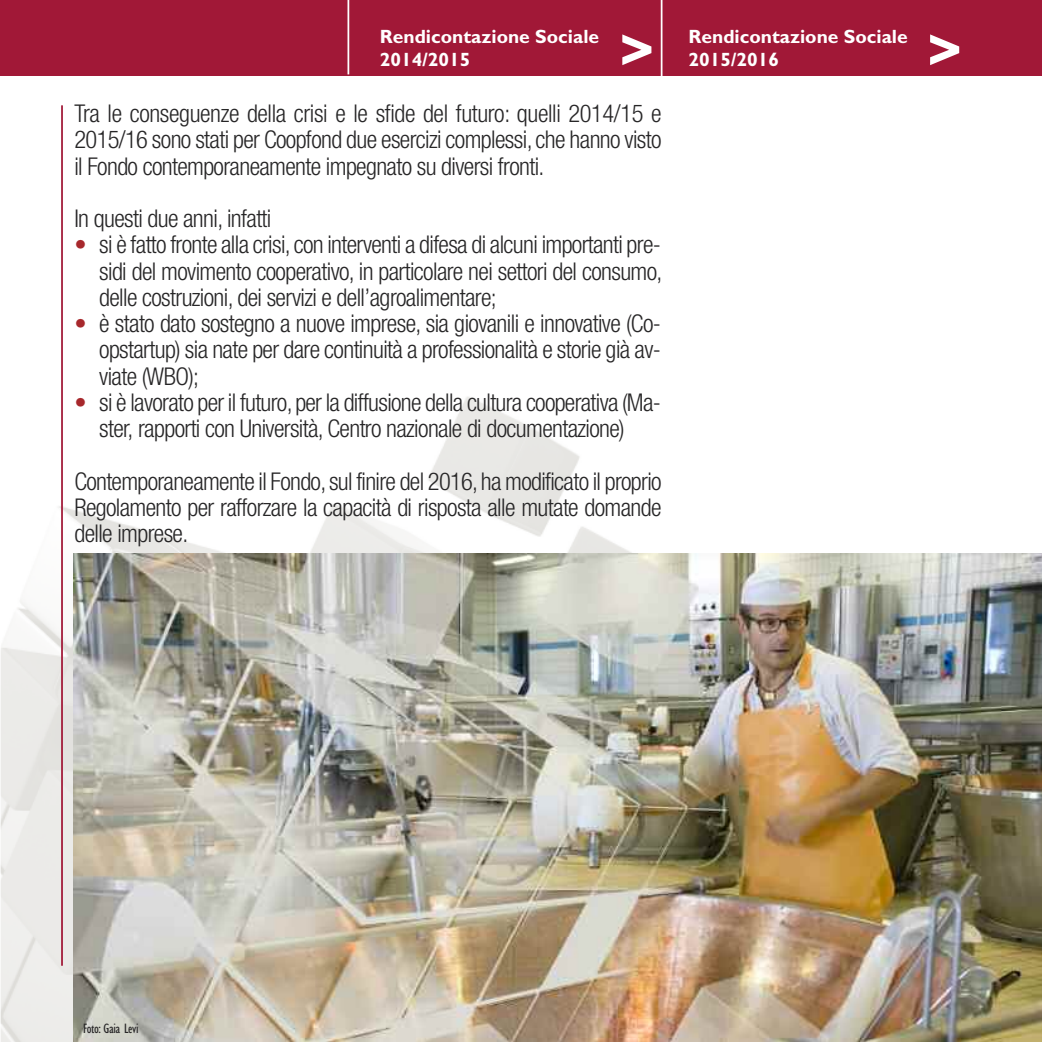
<style>
.page{position:relative;width:1042px;height:1042px;background:#fff}
.page>*{position:absolute;margin:0;border:0;box-sizing:border-box;transform-origin:0 0}
.t1{font:800 52.5px "Gill Sans";color:#fff}
.t2{font:300 condensed 24.5px/26.2px "Helvetica Neue";letter-spacing:-.025em;color:#272627;text-align:justify}
.t3{font:700 19.25px/23.1px "Gill Sans";color:#fff}
.t4{font:condensed 14px "Gill Sans";letter-spacing:-.025em;color:#272627}
.s1{font-weight:400;color:#a7282c}
</style>
<div class="page">
<img style="left:1px;top:397px;width:1041px;height:645px">
<div style="left:0;top:0;width:1042px;height:76px;background:#a11837"></div>
<hr style="left:347px;top:0;width:2px;height:74px;background:#fff">
<hr style="left:661px;top:0;width:1px;height:80px;background:#fff">
<hr style="left:61px;top:105px;width:2px;height:860px;background:#a11837">
<p class="t3" style="left:380px;top:27px;width:221px">Rendicontazione Sociale<br>2014/2015</p>
<h1 class="t1" style="left:619px;top:30px;width:37px">&gt;</h1>
<h1 class="t1" style="left:927px;top:30px;width:37px">&gt;</h1>
<p class="t3" style="left:688px;top:27px;width:221px">Rendicontazione Sociale<br>2015/2016</p>
<p class="t2" style="left:74px;top:102px;width:589px">Tra le conseguenze della crisi e le sfide del futuro: quelli 2014/15 e 2015/16 sono stati per Coopfond due esercizi complessi, che hanno visto il Fondo contemporaneamente impegnato su diversi fronti.</p>
<p class="t2" style="left:74px;top:207px;width:198px">In questi due anni, infatti</p>
<p class="t2" style="left:99px;top:234px;width:565px;text-indent:-25px"><span class="s1">•</span> si è fatto fronte alla crisi, con interventi a difesa di alcuni importanti pre&shy;sidi del movimento cooperativo, in particolare nei settori del consumo, delle costruzioni, dei servizi e dell’agroalimentare;</p>
<p class="t2" style="left:99px;top:312px;width:563px;text-indent:-25px"><span class="s1">•</span> è stato dato sostegno a nuove imprese, sia giovanili e innovative (Co&shy;opstartup) sia nate per dare continuità a professionalità e storie già av&shy;viate (WBO);</p>
<p class="t2" style="left:74px;top:391px;width:588px;text-align:center"><span class="s1">•</span> si è lavorato per il futuro, per la diffusione della cultura cooperativa (Ma&shy;ster, rapporti con Università, Centro nazionale di documentazione)</p>
<p class="t2" style="left:74px;top:470px;width:589px">Contemporaneamente il Fondo,sul finire del 2016, ha modificato il proprio Regolamento per rafforzare la capacità di risposta alle mutate domande delle imprese.</p>
<p class="t4" style="left:83px;top:1023px;width:57px">Foto: Gaia Levi</p>
</div>
